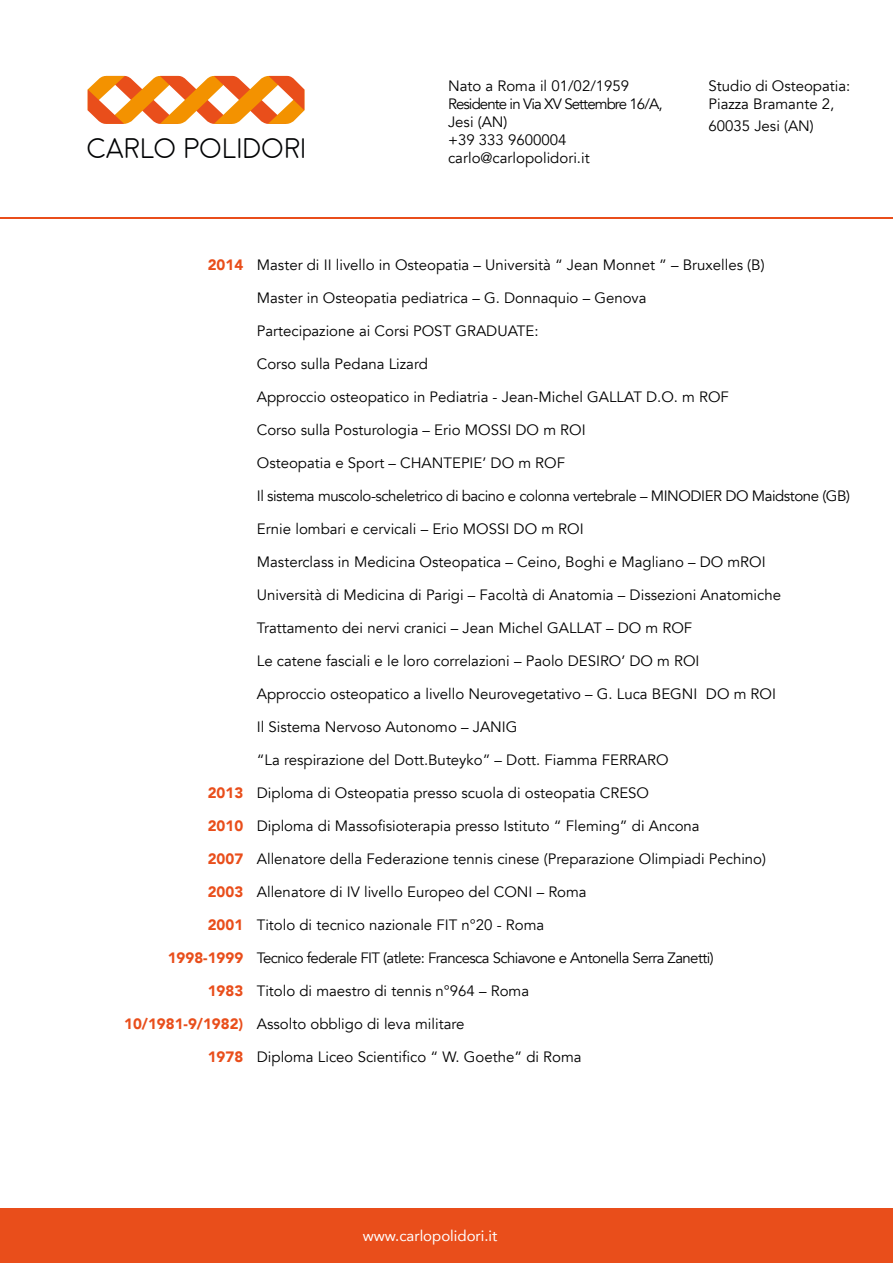
<style>
.page{position:relative;width:893px;height:1263px;background:#fff}
.page>*{position:absolute;margin:0;border:0;box-sizing:border-box;transform-origin:0 0}
.t1{font:300 28.35px "Moon";color:#010203}
.t2{font:15px/18px "Avenir";color:#000}
.t3{font:15px "Avenir";letter-spacing:-.03em;color:#000}
.t4{font:15px "Avenir";letter-spacing:-.04em;color:#000}
.t5{font:900 15px "Avenir";color:#e94e1b}
.t6{font:15px "Avenir";color:#fff}
</style>
<div class="page">
<svg style="left:88px;top:76px;width:216px;height:48px"></svg>
<div style="left:0;top:1208px;width:893px;height:55px;background:#e94e1b"></div>
<hr style="left:0;top:217px;width:893px;height:1px;background:#e94e1b">
<h1 class="t1" style="left:88px;top:135px;width:221px">CARLO POLIDORI</h1>
<p class="t2" style="left:448px;top:77px;width:216px">Nato a Roma il 01/02/1959<br>Residente in Via XV Settembre 16/A,<br>Jesi (AN)<br>+39 333 9600004 carlo@carlopolidori.it</p>
<p class="t2" style="left:708px;top:77px;width:143px">Studio di Osteopatia:<br>Piazza Bramante 2,</p>
<p class="t2" style="left:708px;top:117px;width:107px">60035 Jesi (AN)</p>
<p class="t5" style="left:208px;top:252px;width:37px">2014</p>
<p class="t5" style="left:208px;top:780px;width:37px">2013</p>
<p class="t5" style="left:208px;top:813px;width:37px">2010</p>
<p class="t5" style="left:208px;top:846px;width:37px">2007</p>
<p class="t5" style="left:208px;top:879px;width:37px">2003</p>
<p class="t5" style="left:208px;top:912px;width:37px">2001</p>
<p class="t5" style="left:168px;top:945px;width:77px">1998-1999</p>
<p class="t5" style="left:208px;top:978px;width:37px">1983</p>
<p class="t5" style="left:124px;top:1011px;width:121px">10/1981-9/1982)</p>
<p class="t5" style="left:208px;top:1044px;width:37px">1978</p>
<p class="t2" style="left:257px;top:256px;width:509px">Master di II livello in Osteopatia – Università “ Jean Monnet ” – Bruxelles (B)</p>
<p class="t2" style="left:257px;top:289px;width:391px">Master in Osteopatia pediatrica – G. Donnaquio – Genova</p>
<p class="t2" style="left:257px;top:322px;width:283px">Partecipazione ai Corsi POST GRADUATE:</p>
<p class="t2" style="left:257px;top:355px;width:173px">Corso sulla Pedana Lizard</p>
<p class="t2" style="left:257px;top:388px;width:474px">Approccio osteopatico in Pediatria - Jean-Michel GALLAT D.O. m ROF</p>
<p class="t2" style="left:257px;top:421px;width:330px">Corso sulla Posturologia – Erio MOSSI DO m ROI</p>
<p class="t2" style="left:257px;top:454px;width:310px">Osteopatia e Sport – CHANTEPIE’ DO m ROF</p>
<p class="t3" style="left:257px;top:487px;width:595px">Il sistema muscolo-scheletrico di bacino e colonna vertebrale – MINODIER DO Maidstone (GB)</p>
<p class="t2" style="left:257px;top:520px;width:328px">Ernie lombari e cervicali – Erio MOSSI DO m ROI</p>
<p class="t2" style="left:257px;top:553px;width:510px">Masterclass in Medicina Osteopatica – Ceino, Boghi e Magliano – DO mROI</p>
<p class="t2" style="left:257px;top:586px;width:526px">Università di Medicina di Parigi – Facoltà di Anatomia – Dissezioni Anatomiche</p>
<p class="t2" style="left:257px;top:619px;width:437px">Trattamento dei nervi cranici – Jean Michel GALLAT – DO m ROF</p>
<p class="t2" style="left:257px;top:652px;width:444px">Le catene fasciali e le loro correlazioni – Paolo DESIRO’ DO m ROI</p>
<p class="t2" style="left:257px;top:685px;width:521px">Approccio osteopatico a livello Neurovegetativo – G. Luca BEGNI DO m ROI</p>
<p class="t2" style="left:257px;top:711px;width:413px;line-height:33px">Il Sistema Nervoso Autonomo – JANIG<br>“La respirazione del Dott.Buteyko” – Dott. Fiamma FERRARO</p>
<p class="t2" style="left:257px;top:784px;width:394px">Diploma di Osteopatia presso scuola di osteopatia CRESO</p>
<p class="t2" style="left:257px;top:817px;width:444px">Diploma di Massofisioterapia presso Istituto “ Fleming” di Ancona</p>
<p class="t2" style="left:257px;top:850px;width:511px">Allenatore della Federazione tennis cinese (Preparazione Olimpiadi Pechino)</p>
<p class="t2" style="left:257px;top:883px;width:331px">Allenatore di IV livello Europeo del CONI – Roma</p>
<p class="t2" style="left:257px;top:916px;width:289px">Titolo di tecnico nazionale FIT n°20 - Roma</p>
<p class="t4" style="left:257px;top:949px;width:458px">Tecnico federale FIT (atlete: Francesca Schiavone e Antonella Serra Zanetti)</p>
<p class="t2" style="left:257px;top:982px;width:274px">Titolo di maestro di tennis n°964 – Roma</p>
<p class="t2" style="left:257px;top:1015px;width:209px">Assolto obbligo di leva militare</p>
<p class="t2" style="left:257px;top:1048px;width:326px">Diploma Liceo Scientifico “ W. Goethe” di Roma</p>
<p class="t6" style="left:363px;top:1223px;width:136px">www.carlopolidori.it</p>
</div>
